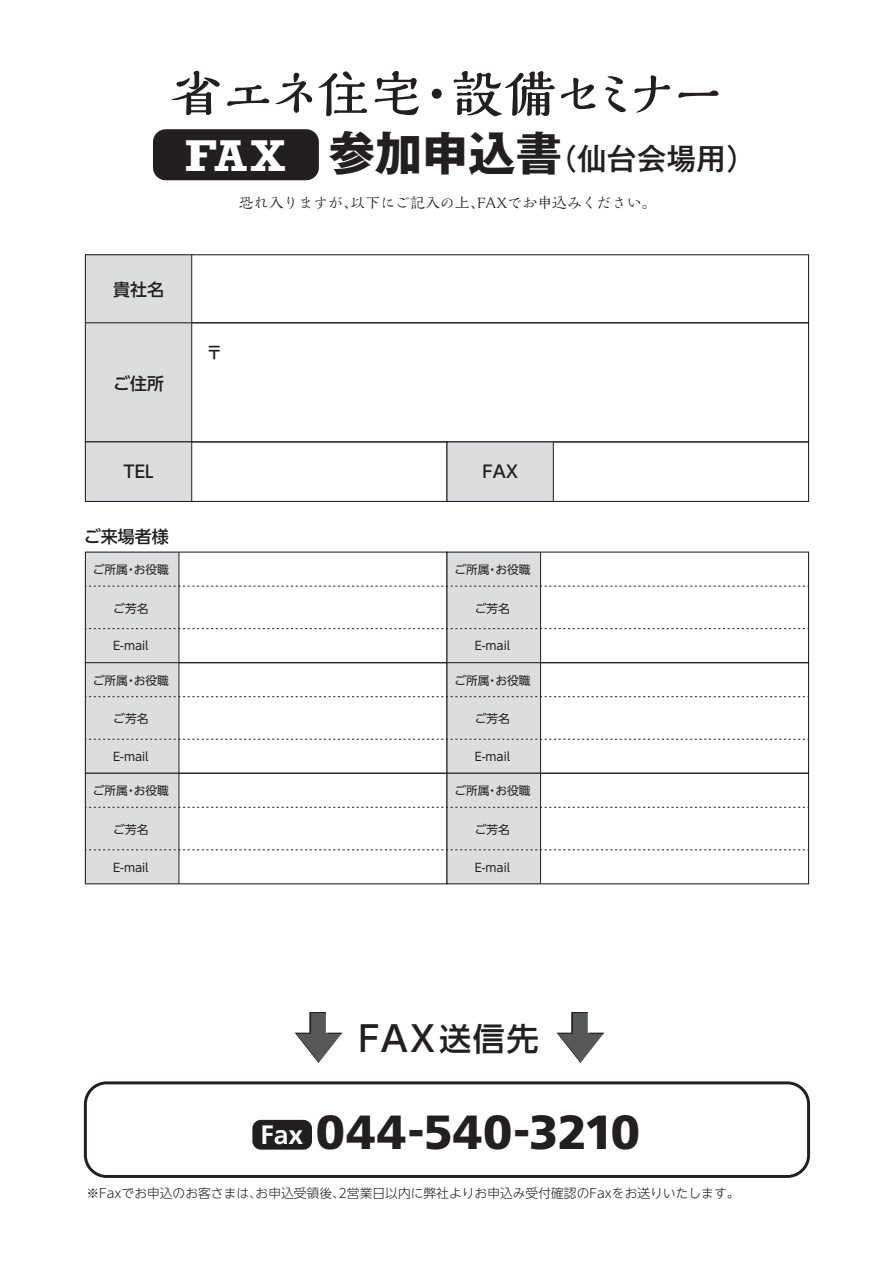
<style>
.page{position:relative;width:890px;height:1263px;background:#fff}
.page>*{position:absolute;margin:0;border:0;box-sizing:border-box;transform-origin:0 0}
.t1{font:700 51px "Kaimin So Std";letter-spacing:-.065em;color:#231f20}
.t2{font:900 47.85px "Frutiger";letter-spacing:.01em;color:#231f20}
.t3{font:500 35.1px "UD Shin Go NT Pro";color:#231f20}
.t4{font:500 29.7px "Gothic MB101 Pro";color:#231f20}
.t5{font:500 16.95px "UD Shin Go NT Pro";color:#231f20}
.t6{font:14.85px "Kaimin So Std";color:#231f20}
.t7{font:300 12.75px "UD Shin Go NT Pro";color:#231f20}
.t8{font:11.7px "UD Shin Go NT Pro";color:#231f20}
.s1{font-family:"Rockwell";font-weight:700;font-size:45.75px;color:#fff}
.s2{font-weight:700;font-size:46.8px}
.s3{font-size:31.95px}
.s4{font-weight:700;font-size:26.55px;color:#fff}
</style>
<div class="page">
<div style="left:85px;top:552px;width:94px;height:110px;background:#dcdddf"></div>
<hr style="left:179px;top:552px;width:1px;height:110px;background:#231f20">
<div style="left:447px;top:552px;width:93px;height:110px;background:#dcdddf"></div>
<hr style="left:540px;top:552px;width:1px;height:110px;background:#231f20">
<svg style="left:85px;top:586px;width:723px;height:1px"></svg>
<svg style="left:85px;top:628px;width:723px;height:1px"></svg>
<div style="left:85px;top:662px;width:94px;height:111px;background:#dcdddf"></div>
<hr style="left:179px;top:662px;width:1px;height:111px;background:#231f20">
<div style="left:85px;top:662px;width:362px;height:112px;border:1px solid #231f20"></div>
<div style="left:447px;top:662px;width:93px;height:111px;background:#dcdddf"></div>
<hr style="left:540px;top:662px;width:1px;height:111px;background:#231f20">
<div style="left:446px;top:662px;width:363px;height:112px;border:1px solid #231f20"></div>
<svg style="left:85px;top:696px;width:723px;height:1px"></svg>
<svg style="left:85px;top:739px;width:723px;height:1px"></svg>
<div style="left:85px;top:773px;width:94px;height:111px;background:#dcdddf"></div>
<hr style="left:179px;top:773px;width:1px;height:111px;background:#231f20">
<div style="left:85px;top:773px;width:362px;height:111px;border:1px solid #231f20"></div>
<div style="left:447px;top:773px;width:93px;height:111px;background:#dcdddf"></div>
<hr style="left:540px;top:773px;width:1px;height:111px;background:#231f20">
<div style="left:446px;top:773px;width:363px;height:111px;border:1px solid #231f20"></div>
<svg style="left:85px;top:807px;width:723px;height:1px"></svg>
<svg style="left:85px;top:849px;width:723px;height:1px"></svg>
<div style="left:252px;top:1120px;width:60px;height:29px;background:#231f20;border-radius:9px"></div>
<div style="left:84px;top:1081px;width:726px;height:97px;border:3px solid #231f20;border-radius:21px"></div>
<div style="left:85px;top:255px;width:107px;height:68px;background:#dcdddf"></div>
<hr style="left:191px;top:255px;width:1px;height:68px;background:#231f20">
<div style="left:85px;top:254px;width:724px;height:69px;border:1px solid #231f20"></div>
<div style="left:85px;top:323px;width:107px;height:119px;background:#dcdddf"></div>
<hr style="left:191px;top:323px;width:1px;height:119px;background:#231f20">
<div style="left:85px;top:322px;width:724px;height:120px;border:1px solid #231f20"></div>
<div style="left:85px;top:442px;width:107px;height:59px;background:#dcdddf"></div>
<hr style="left:191px;top:442px;width:1px;height:59px;background:#231f20">
<div style="left:85px;top:441px;width:362px;height:61px;border:1px solid #231f20"></div>
<div style="left:447px;top:442px;width:106px;height:59px;background:#dcdddf"></div>
<hr style="left:553px;top:442px;width:1px;height:59px;background:#231f20">
<div style="left:446px;top:441px;width:363px;height:61px;border:1px solid #231f20"></div>
<svg style="left:295px;top:1012px;width:47px;height:51px"></svg>
<svg style="left:557px;top:1012px;width:47px;height:51px"></svg>
<div style="left:153px;top:129px;width:166px;height:51px;background:#231f20;border-radius:13px"></div>
<h1 class="t1" style="left:172px;top:59px;width:553px">省エネ住宅・設備セミナー</h1>
<h3 class="t4" style="left:185px;top:134px;width:572px"><span class="s1">FAX</span> <span class="s2">参加申込書</span>（仙台会場用）</h3>
<h3 class="t5" style="left:113px;top:275px;width:53px">貴社名</h3>
<h3 class="t5" style="left:113px;top:369px;width:53px">ご住所</h3>
<p class="t6" style="left:239px;top:192px;width:419px">恐れ入りますが、以下にご記入の上、FAXでお申込みください。</p>
<h3 class="t5" style="left:206px;top:339px;width:19px">〒</h3>
<h3 class="t5" style="left:123px;top:458px;width:32px">TEL</h3>
<h3 class="t5" style="left:482px;top:458px;width:37px">FAX</h3>
<h3 class="t5" style="left:84px;top:523px;width:87px">ご来場者様</h3>
<p class="t8" style="left:93px;top:560px;width:78px">ご所属・お役職</p>
<p class="t8" style="left:113px;top:599px;width:37px">ご芳名</p>
<p class="t8" style="left:113px;top:636px;width:37px">E-mail</p>
<p class="t8" style="left:93px;top:671px;width:78px">ご所属・お役職</p>
<p class="t8" style="left:113px;top:709px;width:37px">ご芳名</p>
<p class="t8" style="left:113px;top:747px;width:37px">E-mail</p>
<p class="t8" style="left:93px;top:781px;width:78px">ご所属・お役職</p>
<p class="t8" style="left:113px;top:820px;width:37px">ご芳名</p>
<p class="t8" style="left:113px;top:857px;width:37px">E-mail</p>
<p class="t8" style="left:454px;top:560px;width:78px">ご所属・お役職</p>
<p class="t8" style="left:475px;top:599px;width:37px">ご芳名</p>
<p class="t8" style="left:475px;top:636px;width:37px">E-mail</p>
<p class="t8" style="left:454px;top:671px;width:78px">ご所属・お役職</p>
<p class="t8" style="left:475px;top:709px;width:37px">ご芳名</p>
<p class="t8" style="left:475px;top:747px;width:37px">E-mail</p>
<p class="t8" style="left:454px;top:781px;width:78px">ご所属・お役職</p>
<p class="t8" style="left:475px;top:820px;width:37px">ご芳名</p>
<p class="t8" style="left:475px;top:857px;width:37px">E-mail</p>
<h3 class="t3" style="left:358px;top:1010px;width:181px">FAX<span class="s3">送信先</span></h3>
<h2 class="t2" style="left:260px;top:1103px;width:381px"><span class="s4">Fax</span> 044-540-3210</h2>
<p class="t7" style="left:86px;top:1183px;width:654px">※Faxでお申込のお客さまは、お申込受領後、2営業日以内に弊社よりお申込み受付確認のFaxをお送りいたします。</p>
</div>
